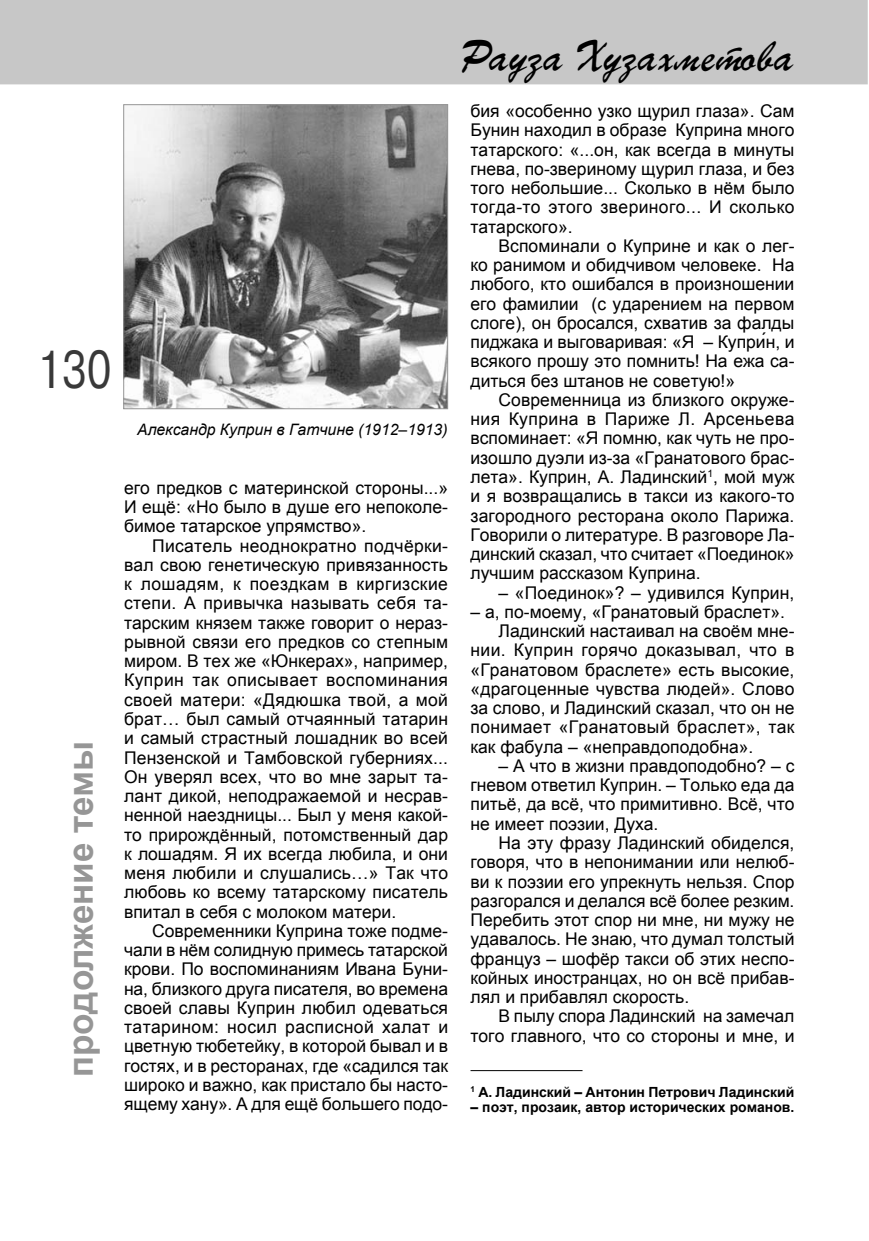
<style>
.page{position:relative;width:869px;height:1241px;background:#fff}
.page>*{position:absolute;margin:0;border:0;box-sizing:border-box;transform-origin:0 0}
.t1{font:49px "TT Arial";color:#393939;scale:.8 1}
.t2{font:42px "TT Parsec";color:#000}
.t3{font:700 35px "Arial";color:#969696}
.t4{font:17.5px/19.2px "Arial";color:#000;text-align:justify}
.t5{font:17.5px "Arial";letter-spacing:.02em;color:#000}
.t6{font:italic 15.75px "Arial";color:#000}
.t7{font:700 14px "Arial";color:#000}
</style>
<div class="page">
<hr style="left:470px;top:1069px;width:112px;height:1px;background:#000">
<img style="left:125px;top:106px;width:321px;height:301px">
<div style="left:123px;top:104px;width:325px;height:305px;border:1px solid #969696"></div>
<div style="left:0;top:0;width:867px;height:84px;background:#c7c7c7"></div>
<h1 class="t1" style="left:37px;top:342px;width:94px">130</h1>
<h3 class="t3" style="left:61px;top:1076px;width:337px;rotate:-90deg">продолжение темы</h3>
<p class="t6" style="left:137px;top:421px;width:312px">Александр Куприн в Гатчине (1912–1913)</p>
<p class="t4" style="left:124px;top:478px;width:325px">его предков с материнской стороны...» И ещё: «Но было в душе его непоколе&shy;бимое татарское упрямство».</p>
<p class="t4" style="left:124px;top:536px;width:325px;text-indent:28px">Писатель неоднократно подчёрки&shy;вал свою генетическую привязанность к лошадям, к поездкам в киргизские степи. А привычка называть себя та&shy;тарским князем также говорит о нераз&shy;рывной связи его предков со степным миром. В тех же «Юнкерах», например, Куприн так описывает воспоминания своей матери: «Дядюшка твой, а мой брат… был самый отчаянный татарин и самый страстный лошадник во всей Пензенской и Тамбовской губерниях...<br>Он уверял всех, что во мне зарыт та&shy;лант дикой, неподражаемой и несрав&shy;ненной наездницы... Был у меня какой&shy;то прирождённый, потомственный дар к лошадям. Я их всегда любила, и они меня любили и слушались…» Так что любовь ко всему татарскому писатель впитал в себя с молоком матери.</p>
<p class="t4" style="left:124px;top:921px;width:325px;text-indent:28px">Современники Куприна тоже подме&shy;чали в нём солидную примесь татарской крови. По воспоминаниям Ивана Буни&shy;на, близкого друга писателя, во времена своей славы Куприн любил одеваться татарином: носил расписной халат и цветную тюбетейку, в которой бывал и в гостях, и в ресторанах, где «садился так широко и важно, как пристало бы насто&shy;ящему хану». А для ещё большего подо-</p>
<h2 class="t2" style="left:457px;top:31px;width:338px">Рауза Хузахметова</h2>
<p class="t4" style="left:470px;top:101px;width:325px">бия «особенно узко щурил глаза». Сам Бунин находил в образе Куприна много татарского: «...он, как всегда в минуты гнева, по-звериному щурил глаза, и без того небольшие... Сколько в нём было тогда-то этого звериного... И сколько татарского».</p>
<p class="t4" style="left:470px;top:236px;width:325px;text-indent:28px">Вспоминали о Куприне и как о лег&shy;ко ранимом и обидчивом человеке. На любого, кто ошибался в произношении его фамилии (с ударением на первом слоге), он бросался, схватив за фалды пиджака и выговаривая: «Я – Купри́н, и всякого прошу это помнить! На ежа са&shy;диться без штанов не советую!»</p>
<p class="t4" style="left:470px;top:390px;width:325px;text-indent:28px">Современница из близкого окруже&shy;ния Куприна в Париже Л. Арсеньева вспоминает: «Я помню, как чуть не про&shy;изошло дуэли из-за «Гранатового брас&shy;лета». Куприн, А. Ладинский<sup>1</sup>, мой муж и я возвращались в такси из какого-то загородного ресторана около Парижа.<br>Говорили о литературе. В разговоре Ла&shy;динский сказал, что считает «Поединок» лучшим рассказом Куприна.</p>
<p class="t4" style="left:498px;top:582px;width:297px">– «Поединок»? – удивился Куприн,</p>
<p class="t4" style="left:470px;top:602px;width:316px">– а, по-моему, «Гранатовый браслет».</p>
<p class="t4" style="left:498px;top:621px;width:297px">Ладинский настаивал на своём мне-</p>
<p class="t5" style="left:470px;top:640px;width:325px">нии. Куприн горячо доказывал, что в</p>
<p class="t4" style="left:470px;top:659px;width:325px">«Гранатовом браслете» есть высокие,</p>
<p class="t4" style="left:470px;top:679px;width:325px">«драгоценные чувства людей». Слово</p>
<p class="t4" style="left:470px;top:698px;width:325px">за слово, и Ладинский сказал, что он не</p>
<p class="t5" style="left:470px;top:717px;width:325px">понимает «Гранатовый браслет», так</p>
<p class="t4" style="left:470px;top:736px;width:284px">как фабула – «неправдоподобна».</p>
<p class="t4" style="left:470px;top:756px;width:325px;text-indent:28px">– А что в жизни правдоподобно? – с гневом ответил Куприн. – Только еда да питьё, да всё, что примитивно. Всё, что не имеет поэзии, Духа.</p>
<p class="t4" style="left:470px;top:833px;width:325px;text-indent:28px">На эту фразу Ладинский обиделся, говоря, что в непонимании или нелюб&shy;ви к поэзии его упрекнуть нельзя. Спор разгорался и делался всё более резким.<br>Перебить этот спор ни мне, ни мужу не удавалось. Не знаю, что думал толстый француз – шофёр такси об этих неспо&shy;койных иностранцах, но он всё прибав&shy;лял и прибавлял скорость.</p>
<p class="t4" style="left:470px;top:1006px;width:325px;text-align:right">В пылу спора Ладинский на замечал того главного, что со стороны и мне, и</p>
<p class="t7" style="left:470px;top:1083px;width:325px"><sup>1</sup> А. Ладинский – Антонин Петрович Ладинский</p>
<p class="t7" style="left:470px;top:1099px;width:325px">– поэт, прозаик, автор исторических романов.</p>
</div>
